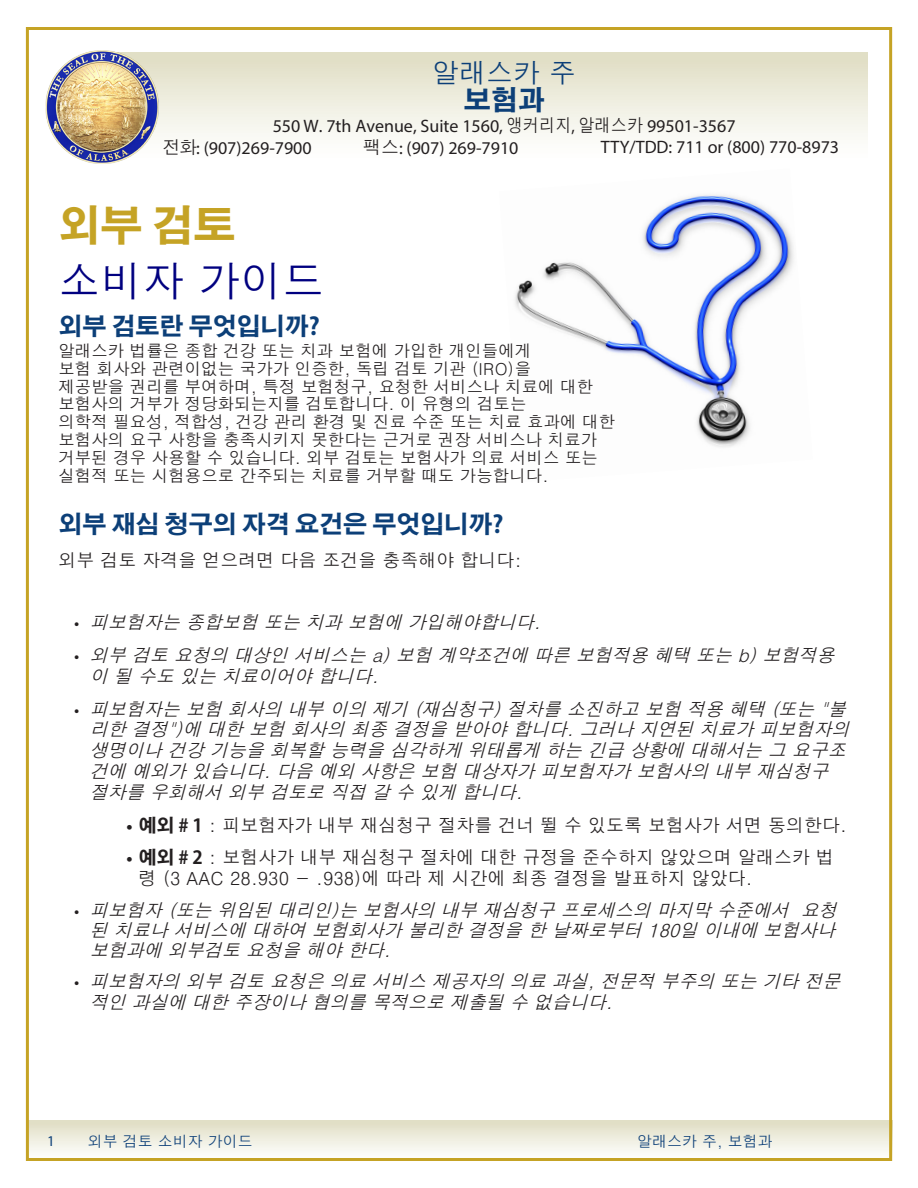
<style>
.page{position:relative;width:918px;height:1188px;background:#fff}
.page>*{position:absolute;margin:0;border:0;box-sizing:border-box;transform-origin:0 0}
.t1{font:300 42px/55.9px "Adobe Gothic Std";color:#000080}
.t2{font:300 27px/26.8px "Adobe Gothic Std";color:#0c3f78;text-align:center}
.p1{font:700 24px "Adobe Gothic Std";color:#0c3f78}
.t3{font:italic 300 18px/20.9px "Adobe Gothic Std";color:#231f20}
.p1-2{font:300 18px/21px "Adobe Gothic Std";color:#231f20}
.t4{font:18px "Myriad Pro";color:#231f20}
.p1-3{font:300 16.5px/17.9px "Adobe Gothic Std";color:#231f20}
.t5{font:300 15px "Adobe Gothic Std";color:#0c3f78}
.t6{font:15px "Myriad Pro";color:#0c3f78}
.s1{font-weight:700}
.s2{font-family:"Adobe Gothic Std";font-weight:300}
.s3{font-weight:700;color:#c5a325}
.s4{font-family:"Myriad Pro";font-weight:400}
.s5{font-family:"Myriad Pro";font-weight:700}
</style>
<div class="page">
<svg style="left:30px;top:1120px;width:863px;height:41px"></svg>
<img style="left:515px;top:194px;width:279px;height:253px">
<div style="left:89px;top:53px;width:779px;height:108px;background:linear-gradient(to bottom,#e0ddc3,#fff)"></div>
<img style="left:45px;top:50px;width:115px;height:114px">
<p class="t2" style="left:432px;top:60px;width:145px">알래스카 주 <span class="s1">보험과</span></p>
<p class="t4" style="left:273px;top:115px;width:464px">550 W. 7th Avenue, Suite 1560, <span class="s2">앵커리지</span>, <span class="s2">알래스카</span> 99501-3567</p>
<p class="t4" style="left:163px;top:137px;width:151px"><span class="s2">전화</span>: (907)269-7900</p>
<p class="t4" style="left:363px;top:137px;width:157px"><span class="s2">팩스</span>: (907) 269-7910</p>
<p class="t4" style="left:601px;top:136px;width:240px">TTY/TDD: 711 or (800) 770-8973</p>
<p class="t1" style="left:58px;top:198px;width:267px"><span class="s3">외부 검토 </span>소비자 가이드</p>
<p class="p1" style="left:58px;top:312px;width:263px">외부 검토란 무엇입니까?</p>
<p class="p1-3" style="left:58px;top:342px;width:558px">알래스카 법률은 종합 건강 또는 치과 보험에 가입한 개인들에게<br>보험 회사와 관련이없는 국가가 인증한, 독립 검토 기관 (IRO)을<br>제공받을 권리를 부여하며, 특정 보험청구, 요청한 서비스나 치료에 대한 보험사의 거부가 정당화되는지를 검토합니다. 이 유형의 검토는<br>의학적 필요성, 적합성, 건강 관리 환경 및 진료 수준 또는 치료 효과에 대한 보험사의 요구 사항을 충족시키지 못한다는 근거로 권장 서비스나 치료가 거부된 경우 사용할 수 있습니다. 외부 검토는 보험사가 의료 서비스 또는 실험적 또는 시험용으로 간주되는 치료를 거부할 때도 가능합니다.</p>
<p class="p1" style="left:58px;top:510px;width:446px">외부 재심 청구의 자격 요건은 무엇입니까?</p>
<p class="p1-2" style="left:58px;top:550px;width:465px">외부 검토 자격을 얻으려면 다음 조건을 충족해야 합니다:</p>
<p class="t3" style="left:74px;top:612px;width:473px"><span class="s4">•</span> 피보험자는 종합보험 또는 치과 보험에 가입해야합니다.</p>
<p class="t3" style="left:90px;top:645px;width:751px;text-indent:-16px"><span class="s4">•</span> 외부 검토 요청의 대상인 서비스는 a)보험 계약조건에 따른 보험적용 혜택 또는 b)보험적용 이 될 수도 있는 치료이어야 합니다.</p>
<p class="t3" style="left:90px;top:699px;width:766px;text-indent:-16px"><span class="s4">•</span> 피보험자는 보험 회사의 내부 이의 제기 (재심청구)절차를 소진하고 보험 적용 혜택 (또는 "불 리한 결정")에 대한 보험 회사의 최종 결정을 받아야 합니다.그러나 지연된 치료가 피보험자의 생명이나 건강 기능을 회복할 능력을 심각하게 위태롭게 하는 긴급 상황에 대해서는 그 요구조 건에 예외가 있습니다.다음 예외 사항은 보험 대상자가 피보험자가 보험사의 내부 재심청구 절차를 우회해서 외부 검토로 직접 갈 수 있게 합니다.</p>
<p class="p1-2" style="left:127px;top:815px;width:722px"><span class="s5">•</span> <span class="s1">예외 # 1</span> : 피보험자가 내부 재심청구 절차를 건너 뛸 수 있도록 보험사가 서면 동의한다.</p>
<p class="p1-2" style="left:139px;top:846px;width:697px;text-indent:-12px"><span class="s5">•</span> <span class="s1">예외 # 2</span> : 보험사가 내부 재심청구 절차에 대한 규정을 준수하지 않았으며 알래스카 법 령 (3 AAC 28.930 - .938)에 따라 제 시간에 최종 결정을 발표하지 않았다.</p>
<p class="t3" style="left:90px;top:900px;width:753px;line-height:20.2px;text-align:justify;text-indent:-16px"><span class="s4">•</span> 피보험자 (또는 위임된 대리인)는 보험사의 내부 재심청구 프로세스의 마지막 수준에서 요청 된 치료나 서비스에 대하여 보험회사가 불리한 결정을 한 날짜로부터 180일 이내에 보험사나 보험과에 외부검토 요청을 해야 한다.</p>
<p class="t3" style="left:90px;top:972px;width:757px;line-height:20.2px;text-indent:-16px"><span class="s4">•</span> 피보험자의 외부 검토 요청은 의료 서비스 제공자의 의료 과실,전문적 부주의 또는 기타 전문 적인 과실에 대한 주장이나 혐의를 목적으로 제출될 수 없습니다.</p>
<p class="t6" style="left:47px;top:1131px;width:9px">1</p>
<p class="t5" style="left:88px;top:1134px;width:166px">외부 검토 소비자 가이드</p>
<p class="t5" style="left:637px;top:1134px;width:137px">알래스카 주, 보험과</p>
</div>
